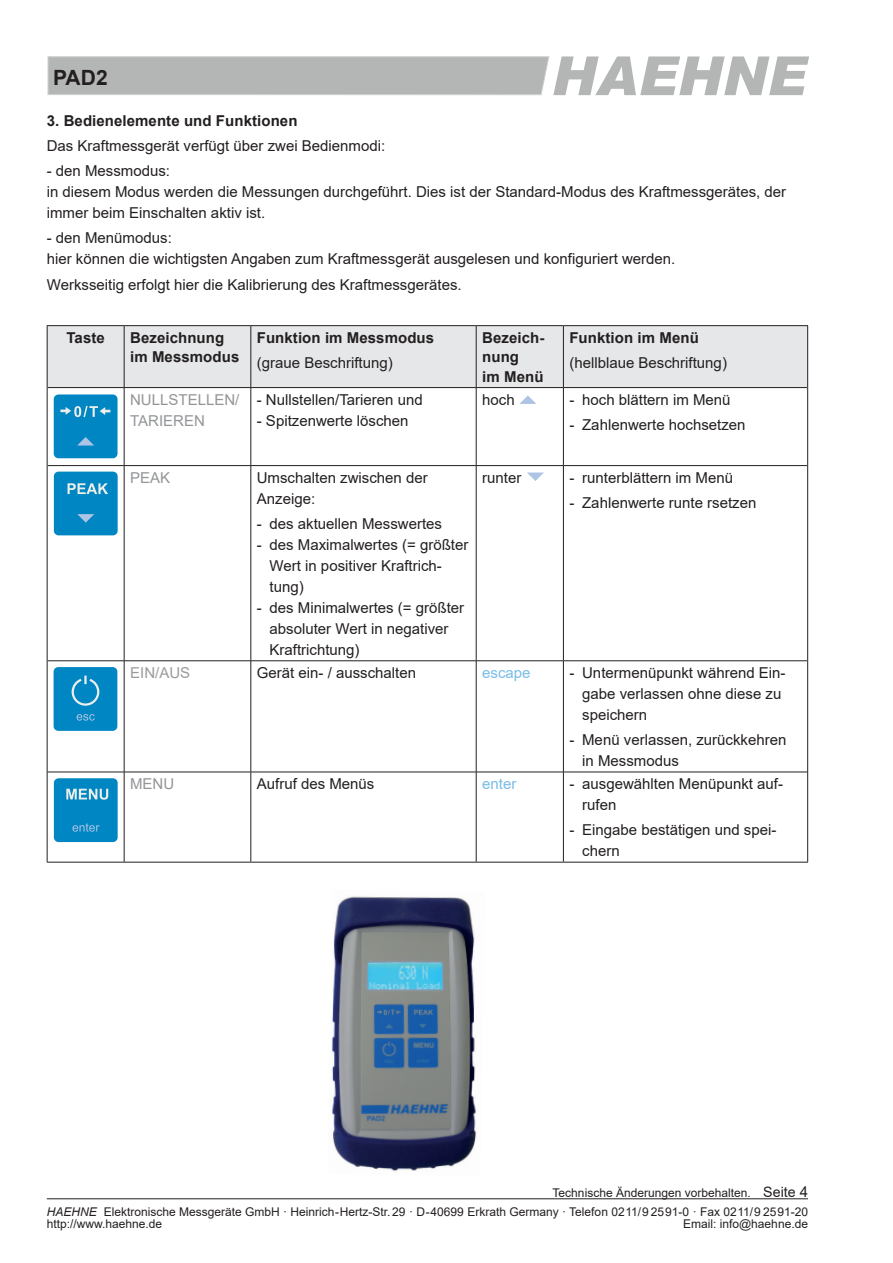
<style>
.page{position:relative;width:893px;height:1263px;background:#fff}
.page>*{position:absolute;margin:0;border:0;box-sizing:border-box;transform-origin:0 0}
.t1{font:700 21px "Arial";color:#231f20}
.t2{font:15px/21px "Arial";color:#231f20}
.t3{font:700 15px/19.5px "Arial";letter-spacing:.005em;color:#231f20}
.t4{font:15px/21px "Arial";color:#939598}
.t5{font:15px "Arial";color:#78bde8}
.t6{font:15px "Arial";color:#999b9e}
.t7{font:12px/11.7px "Arial";color:#231f20}
.s1{font-size:14.25px}
.s2{font-size:15px}
.s3{font-style:italic}
</style>
<div class="page">
<svg style="left:47px;top:56px;width:762px;height:39px;background:#bfc1c0"></svg>
<hr style="left:47px;top:1198px;width:761px;height:1px;background:#231f20">
<img style="left:331px;top:896px;width:146px;height:275px">
<div style="left:48px;top:326px;width:759px;height:61px;background:#e6e7e9"></div>
<hr style="left:124px;top:326px;width:1px;height:61px;background:#231f20">
<hr style="left:251px;top:326px;width:1px;height:61px;background:#231f20">
<hr style="left:476px;top:326px;width:1px;height:61px;background:#231f20">
<hr style="left:563px;top:326px;width:1px;height:61px;background:#231f20">
<hr style="left:48px;top:387px;width:76px;height:1px;background:#231f20">
<hr style="left:124px;top:387px;width:127px;height:1px;background:#231f20">
<hr style="left:124px;top:388px;width:1px;height:77px;background:#231f20">
<hr style="left:251px;top:387px;width:225px;height:1px;background:#231f20">
<hr style="left:251px;top:388px;width:1px;height:77px;background:#231f20">
<hr style="left:476px;top:387px;width:87px;height:1px;background:#231f20">
<hr style="left:476px;top:388px;width:1px;height:77px;background:#231f20">
<hr style="left:563px;top:387px;width:244px;height:1px;background:#231f20">
<hr style="left:563px;top:388px;width:1px;height:77px;background:#231f20">
<hr style="left:48px;top:465px;width:76px;height:1px;background:#231f20">
<hr style="left:124px;top:465px;width:127px;height:1px;background:#231f20">
<hr style="left:124px;top:466px;width:1px;height:195px;background:#231f20">
<hr style="left:251px;top:465px;width:225px;height:1px;background:#231f20">
<hr style="left:251px;top:466px;width:1px;height:195px;background:#231f20">
<hr style="left:476px;top:465px;width:87px;height:1px;background:#231f20">
<hr style="left:476px;top:466px;width:1px;height:195px;background:#231f20">
<hr style="left:563px;top:465px;width:244px;height:1px;background:#231f20">
<hr style="left:563px;top:466px;width:1px;height:195px;background:#231f20">
<hr style="left:48px;top:660px;width:76px;height:1px;background:#231f20">
<hr style="left:124px;top:660px;width:127px;height:1px;background:#231f20">
<hr style="left:124px;top:661px;width:1px;height:111px;background:#231f20">
<hr style="left:251px;top:660px;width:225px;height:1px;background:#231f20">
<hr style="left:251px;top:661px;width:1px;height:111px;background:#231f20">
<hr style="left:476px;top:660px;width:87px;height:1px;background:#231f20">
<hr style="left:476px;top:661px;width:1px;height:111px;background:#231f20">
<hr style="left:563px;top:660px;width:244px;height:1px;background:#231f20">
<hr style="left:563px;top:661px;width:1px;height:111px;background:#231f20">
<hr style="left:48px;top:772px;width:76px;height:1px;background:#231f20">
<hr style="left:124px;top:772px;width:127px;height:1px;background:#231f20">
<hr style="left:124px;top:772px;width:1px;height:90px;background:#231f20">
<hr style="left:251px;top:772px;width:225px;height:1px;background:#231f20">
<hr style="left:251px;top:772px;width:1px;height:90px;background:#231f20">
<hr style="left:476px;top:772px;width:87px;height:1px;background:#231f20">
<hr style="left:476px;top:772px;width:1px;height:90px;background:#231f20">
<hr style="left:563px;top:772px;width:244px;height:1px;background:#231f20">
<hr style="left:563px;top:772px;width:1px;height:90px;background:#231f20">
<hr style="left:47px;top:325px;width:77px;height:1px;background:#231f20">
<hr style="left:47px;top:326px;width:1px;height:62px;background:#231f20">
<hr style="left:124px;top:325px;width:127px;height:1px;background:#231f20">
<hr style="left:251px;top:325px;width:225px;height:1px;background:#231f20">
<hr style="left:476px;top:325px;width:87px;height:1px;background:#231f20">
<hr style="left:563px;top:325px;width:245px;height:1px;background:#231f20">
<hr style="left:807px;top:326px;width:1px;height:62px;background:#231f20">
<hr style="left:47px;top:388px;width:1px;height:78px;background:#231f20">
<hr style="left:807px;top:388px;width:1px;height:78px;background:#231f20">
<hr style="left:47px;top:466px;width:1px;height:195px;background:#231f20">
<hr style="left:807px;top:466px;width:1px;height:195px;background:#231f20">
<hr style="left:47px;top:661px;width:1px;height:111px;background:#231f20">
<hr style="left:807px;top:661px;width:1px;height:111px;background:#231f20">
<hr style="left:47px;top:772px;width:1px;height:90px;background:#231f20">
<hr style="left:807px;top:772px;width:1px;height:90px;background:#231f20">
<hr style="left:47px;top:862px;width:77px;height:1px;background:#231f20">
<hr style="left:124px;top:862px;width:127px;height:1px;background:#231f20">
<hr style="left:251px;top:862px;width:225px;height:1px;background:#231f20">
<hr style="left:476px;top:862px;width:87px;height:1px;background:#231f20">
<hr style="left:563px;top:862px;width:245px;height:1px;background:#231f20">
<div style="left:54px;top:394px;width:64px;height:64px;background:#0086c3;border-radius:5px"></div>
<svg style="left:78px;top:437px;width:16px;height:8px"></svg>
<svg style="left:60px;top:406px;width:50px;height:11px"></svg>
<svg style="left:519px;top:395px;width:17px;height:9px"></svg>
<div style="left:54px;top:472px;width:64px;height:63px;background:#0086c3;border-radius:5px"></div>
<svg style="left:68px;top:483px;width:40px;height:11px"></svg>
<svg style="left:77px;top:514px;width:17px;height:9px"></svg>
<svg style="left:527px;top:472px;width:17px;height:9px"></svg>
<div style="left:54px;top:667px;width:63px;height:64px;background:#0086c3;border-radius:5px"></div>
<svg style="left:77px;top:714px;width:18px;height:7px"></svg>
<svg style="left:71px;top:675px;width:29px;height:31px"></svg>
<div style="left:54px;top:778px;width:64px;height:64px;background:#0086c3;border-radius:5px"></div>
<svg style="left:66px;top:789px;width:42px;height:11px"></svg>
<svg style="left:72px;top:823px;width:28px;height:9px"></svg>
<h1 class="t1" style="left:53px;top:62px;width:56px">PAD2</h1>
<p class="t3" style="left:47px;top:111px;width:252px">3. Bedienelemente und Funktionen</p>
<p class="t2" style="left:47px;top:135px;width:340px">Das Kraftmessgerät verfügt über zwei Bedienmodi:</p>
<p class="t2" style="left:47px;top:160px;width:741px">- den Messmodus:<br>in diesem Modus werden die Messungen durchgeführt. Dies ist der Standard-Modus des Kraftmessgerätes, der immer beim Einschalten aktiv ist.</p>
<p class="t2" style="left:47px;top:228px;width:630px">- den Menümodus:<br>hier können die wichtigsten Angaben zum Kraftmessgerät ausgelesen und konfiguriert werden.</p>
<p class="t2" style="left:47px;top:274px;width:416px">Werksseitig erfolgt hier die Kalibrierung des Kraftmessgerätes.</p>
<p class="t3" style="left:66px;top:328px;width:40px">Taste</p>
<p class="t3" style="left:130px;top:328px;width:111px">Bezeichnung im Messmodus</p>
<p class="t3" style="left:257px;top:328px;width:179px">Funktion im Messmodus</p>
<p class="t3" style="left:482px;top:328px;width:64px">Bezeich&shy;nung<br>im Menü</p>
<p class="t3" style="left:569px;top:328px;width:131px">Funktion im Menü</p>
<p class="t2" style="left:257px;top:352px;width:137px">(graue Beschriftung)</p>
<p class="t2" style="left:569px;top:352px;width:159px">(hellblaue Beschriftung)</p>
<p class="t4" style="left:130px;top:389px;width:111px">NULLSTELLEN/<br>TARIEREN</p>
<p class="t2" style="left:257px;top:389px;width:167px">- Nullstellen/Tarieren und</p>
<p class="t2" style="left:257px;top:410px;width:153px">- Spitzenwerte löschen</p>
<p class="t2" style="left:482px;top:389px;width:34px">hoch</p>
<p class="t2" style="left:569px;top:389px;width:163px">- hoch blättern im Menü</p>
<p class="t2" style="left:569px;top:414px;width:178px">- Zahlenwerte hochsetzen</p>
<p class="t4" style="left:130px;top:467px;width:42px">PEAK</p>
<p class="t2" style="left:257px;top:467px;width:172px">Umschalten zwischen der<br>Anzeige:</p>
<p class="t2" style="left:257px;top:513px;width:187px">- des aktuellen Messwertes</p>
<p class="t2" style="left:270px;top:534px;width:200px;text-indent:-13px">- des Maximalwertes (= größter<br>Wert in positiver Kraftrich&shy;tung)</p>
<p class="t2" style="left:270px;top:597px;width:196px;text-indent:-13px">- des Minimalwertes (= größter absoluter Wert in negativer<br>Kraftrichtung)</p>
<p class="t2" style="left:482px;top:467px;width:41px">runter</p>
<p class="t2" style="left:569px;top:467px;width:165px">- runterblättern im Menü</p>
<p class="t2" style="left:569px;top:492px;width:188px">- Zahlenwerte runte rsetzen</p>
<p class="t6" style="left:130px;top:662px;width:62px">EIN/AUS</p>
<p class="t2" style="left:257px;top:662px;width:161px">Gerät ein- / ausschalten</p>
<p class="t5" style="left:482px;top:662px;width:50px">escape</p>
<p class="t2" style="left:582px;top:662px;width:205px;text-indent:-13px">- Untermenüpunkt während Ein&shy;gabe verlassen ohne diese zu speichern</p>
<p class="t2" style="left:582px;top:729px;width:206px;text-indent:-13px">- Menü verlassen, zurückkehren in Messmodus</p>
<p class="t4" style="left:130px;top:773px;width:46px">MENU</p>
<p class="t2" style="left:257px;top:773px;width:119px">Aufruf des Menüs</p>
<p class="t5" style="left:482px;top:773px;width:36px">enter</p>
<p class="t2" style="left:582px;top:773px;width:202px;text-indent:-13px">- ausgewählten Menüpunkt auf&shy;rufen</p>
<p class="t2" style="left:582px;top:819px;width:196px;text-indent:-13px">- Eingabe bestätigen und spei&shy;chern</p>
<p class="t7" style="left:553px;top:1186px;width:257px">Technische Änderungen vorbehalten. <span class="s1">Seite</span> <span class="s2">4</span></p>
<p class="t7" style="left:47px;top:1206px;width:763px"><span class="s3">HAEHNE</span> Elektronische Messgeräte GmbH · Heinrich-Hertz-Str. 29 · D-40699 Erkrath Germany · Telefon 0211/9 25 91-0 · Fax 0211/9 25 91-20 http://www.haehne.de</p>
<p class="t7" style="left:683px;top:1217px;width:126px">Email: info@haehne.de</p>
</div>
